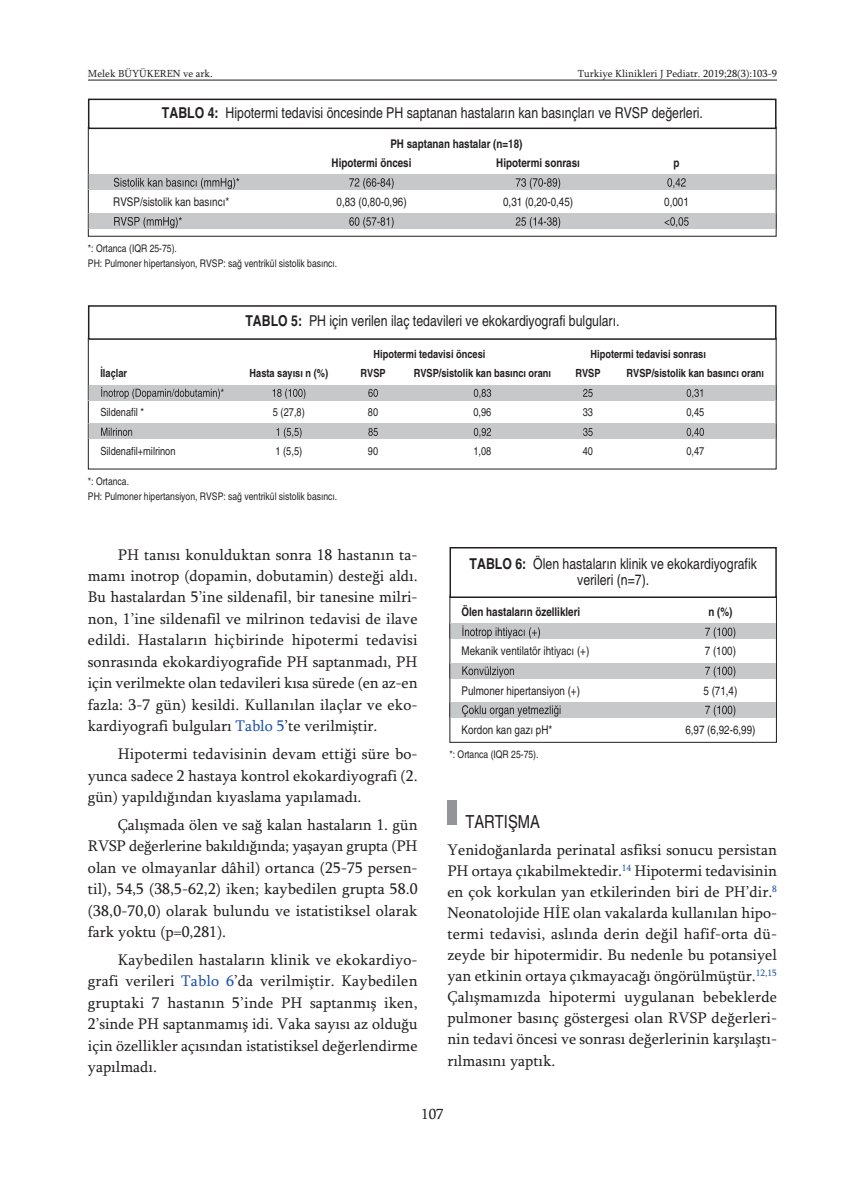
<style>
.page{position:relative;width:865px;height:1197px;background:#fff}
.page>*{position:absolute;margin:0;border:0;box-sizing:border-box;transform-origin:0 0}
.t1{font:condensed 18px "Helvetica";color:#231f20}
.t2{font:15.75px/21.5px "Sylfaen";color:#231f20;text-align:justify}
.t3{font:condensed 15px/16.5px "Helvetica";color:#231f20;text-align:center}
.t4{font:15px "Sylfaen";color:#231f20}
.t5{font:condensed 12px "Helvetica";color:#231f20}
.t6{font:700 condensed 12px/19.5px "Helvetica";color:#231f20}
.t7{font:700 condensed 11.25px "Helvetica";color:#231f20}
.t8{font:condensed 11.25px "Helvetica";color:#231f20}
.t9{font:condensed 10.5px/15px "Helvetica";color:#231f20}
.t10{font:10.5px "Sylfaen";color:#231f20}
.s1{font-weight:700}
.s2{color:#1c52a4}
</style>
<div class="page">
<div style="left:447px;top:799px;width:9px;height:25px;background:#939598"></div>
<hr style="left:88px;top:80px;width:689px;height:1px;background:#231f20">
<div style="left:88px;top:99px;width:688px;height:30px;border:2px solid #231f20"></div>
<div style="left:89px;top:174px;width:686px;height:15px;background:#c7c8ca"></div>
<svg style="left:88px;top:174px;width:1px;height:15px"></svg>
<svg style="left:775px;top:174px;width:2px;height:15px"></svg>
<svg style="left:114px;top:178px;width:62px;height:9px"></svg>
<div style="left:89px;top:213px;width:686px;height:16px;background:#c7c8ca"></div>
<svg style="left:88px;top:213px;width:1px;height:16px"></svg>
<svg style="left:775px;top:213px;width:2px;height:16px"></svg>
<svg style="left:114px;top:217px;width:245px;height:11px"></svg>
<div style="left:88px;top:305px;width:688px;height:35px;border:2px solid #231f20"></div>
<div style="left:89px;top:385px;width:686px;height:15px;background:#c7c8ca"></div>
<svg style="left:88px;top:385px;width:1px;height:15px"></svg>
<svg style="left:775px;top:385px;width:2px;height:15px"></svg>
<svg style="left:101px;top:387px;width:65px;height:12px"></svg>
<div style="left:89px;top:423px;width:686px;height:15px;background:#c7c8ca"></div>
<svg style="left:88px;top:423px;width:1px;height:15px"></svg>
<svg style="left:775px;top:423px;width:2px;height:15px"></svg>
<svg style="left:101px;top:427px;width:377px;height:11px"></svg>
<div style="left:449px;top:547px;width:327px;height:51px;border:2px solid #231f20"></div>
<div style="left:450px;top:623px;width:326px;height:15px;background:#c7c8ca"></div>
<svg style="left:449px;top:623px;width:2px;height:15px"></svg>
<svg style="left:776px;top:623px;width:1px;height:15px"></svg>
<svg style="left:462px;top:625px;width:73px;height:13px"></svg>
<svg style="left:705px;top:627px;width:30px;height:11px"></svg>
<div style="left:450px;top:663px;width:326px;height:15px;background:#c7c8ca"></div>
<svg style="left:449px;top:663px;width:2px;height:15px"></svg>
<svg style="left:776px;top:663px;width:1px;height:15px"></svg>
<svg style="left:462px;top:666px;width:273px;height:11px"></svg>
<div style="left:450px;top:702px;width:326px;height:15px;background:#c7c8ca"></div>
<svg style="left:449px;top:702px;width:2px;height:15px"></svg>
<svg style="left:776px;top:702px;width:1px;height:15px"></svg>
<svg style="left:462px;top:705px;width:68px;height:11px"></svg>
<p class="t10" style="left:88px;top:67px;width:126px">Melek BÜYÜKEREN ve ark.</p>
<p class="t10" style="left:577px;top:67px;width:201px">Turkiye Klinikleri J Pediatr. 2019;28(3):103-9</p>
<p class="t3" style="left:162px;top:105px;width:542px"><span class="s1">TABLO 4:</span> Hipotermi tedavisi öncesinde PH saptanan hastaların kan basınçları ve RVSP değerleri.</p>
<p class="t6" style="left:332px;top:134px;width:192px;text-indent:59px">PH saptanan hastalar (n=18)<br>Hipotermi öncesi</p>
<p class="t6" style="left:496px;top:153px;width:85px">Hipotermi sonrası</p>
<p class="t6" style="left:673px;top:153px;width:8px">p</p>
<p class="t5" style="left:113px;top:195px;width:117px">RVSP/sistolik kan basıncı*</p>
<p class="t5" style="left:336px;top:195px;width:72px">0,83 (0,80-0,96)</p>
<p class="t5" style="left:503px;top:195px;width:72px">0,31 (0,20-0,45)</p>
<p class="t5" style="left:664px;top:195px;width:26px">0,001</p>
<p class="t9" style="left:88px;top:241px;width:251px">*: Ortanca (IQR 25-75).<br>PH: Pulmoner hipertansiyon, RVSP: sağ ventrikül sistolik basıncı.</p>
<p class="t3" style="left:245px;top:312px;width:375px"><span class="s1">TABLO 5:</span> PH için verilen ilaç tedavileri ve ekokardiyografi bulguları.</p>
<p class="t7" style="left:373px;top:347px;width:113px">Hipotermi tedavisi öncesi</p>
<p class="t7" style="left:590px;top:347px;width:117px">Hipotermi tedavisi sonrası</p>
<p class="t7" style="left:100px;top:367px;width:28px">İlaçlar</p>
<p class="t7" style="left:250px;top:367px;width:80px">Hasta sayısı n (%)</p>
<p class="t7" style="left:360px;top:367px;width:27px">RVSP</p>
<p class="t7" style="left:414px;top:367px;width:139px">RVSP/sistolik kan basıncı oranı</p>
<p class="t7" style="left:575px;top:367px;width:27px">RVSP</p>
<p class="t7" style="left:626px;top:367px;width:139px">RVSP/sistolik kan basıncı oranı</p>
<p class="t8" style="left:100px;top:406px;width:45px">Sildenafil *</p>
<p class="t8" style="left:273px;top:406px;width:33px">5 (27,8)</p>
<p class="t8" style="left:368px;top:406px;width:12px">80</p>
<p class="t8" style="left:473px;top:406px;width:19px">0,96</p>
<p class="t8" style="left:583px;top:406px;width:12px">33</p>
<p class="t8" style="left:686px;top:406px;width:19px">0,45</p>
<p class="t8" style="left:100px;top:445px;width:77px">Sildenafil+milrinon</p>
<p class="t8" style="left:275px;top:445px;width:28px">1 (5,5)</p>
<p class="t8" style="left:368px;top:445px;width:12px">90</p>
<p class="t8" style="left:473px;top:445px;width:19px">1,08</p>
<p class="t8" style="left:583px;top:445px;width:12px">40</p>
<p class="t8" style="left:686px;top:445px;width:19px">0,47</p>
<p class="t9" style="left:88px;top:474px;width:251px">*: Ortanca.<br>PH: Pulmoner hipertansiyon, RVSP: sağ ventrikül sistolik basıncı.</p>
<p class="t2" style="left:88px;top:543px;width:331px;text-indent:30px">PH tanısı konulduktan sonra 18 hastanın ta&shy;mamı inotrop (dopamin, dobutamin) desteği aldı.<br>Bu hastalardan 5’ine sildenafil, bir tanesine milri&shy;non, 1’ine sildenafil ve milrinon tedavisi de ilave edildi. Hastaların hiçbirinde hipotermi tedavisi sonrasında ekokardiyografide PH saptanmadı, PH için verilmekte olan tedavileri kısa sürede (en az-en fazla: 3-7 gün) kesildi. Kullanılan ilaçlar ve eko&shy;kardiyografi bulguları <span class="s2">Tablo 5</span>’te verilmiştir.</p>
<p class="t2" style="left:88px;top:742px;width:331px;text-indent:30px">Hipotermi tedavisinin devam ettiği süre bo&shy;yunca sadece 2 hastaya kontrol ekokardiyografi (2. gün) yapıldığından kıyaslama yapılamadı.</p>
<p class="t2" style="left:88px;top:813px;width:331px;text-indent:30px">Çalışmada ölen ve sağ kalan hastaların 1. gün RVSP değerlerine bakıldığında; yaşayan grupta (PH olan ve olmayanlar dâhil) ortanca (25-75 persen&shy;til), 54,5 (38,5-62,2) iken; kaybedilen grupta 58.0 (38,0-70,0) olarak bulundu ve istatistiksel olarak fark yoktu (p=0,281).</p>
<p class="t2" style="left:88px;top:948px;width:331px;text-indent:30px">Kaybedilen hastaların klinik ve ekokardiyo&shy;grafi verileri <span class="s2">Tablo 6</span>’da verilmiştir. Kaybedilen gruptaki 7 hastanın 5’inde PH saptanmış iken, 2’sinde PH saptanmamış idi. Vaka sayısı az olduğu için özellikler açısından istatistiksel değerlendirme yapılmadı.</p>
<p class="t3" style="left:469px;top:555px;width:289px"><span class="s1">TABLO 6:</span> Ölen hastaların klinik ve ekokardiyografik verileri (n=7).</p>
<p class="t6" style="left:461px;top:602px;width:120px">Ölen hastaların özellikleri</p>
<p class="t6" style="left:708px;top:602px;width:26px">n (%)</p>
<p class="t5" style="left:461px;top:644px;width:129px">Mekanik ventilatör ihtiyacı (+)</p>
<p class="t5" style="left:705px;top:644px;width:33px">7 (100)</p>
<p class="t5" style="left:461px;top:683px;width:120px">Pulmoner hipertansiyon (+)</p>
<p class="t5" style="left:703px;top:683px;width:35px">5 (71,4)</p>
<p class="t5" style="left:461px;top:722px;width:92px">Kordon kan gazı pH*</p>
<p class="t5" style="left:685px;top:722px;width:72px">6,97 (6,92-6,99)</p>
<p class="t9" style="left:449px;top:746px;width:91px">*: Ortanca (IQR 25-75).</p>
<p class="t1" style="left:465px;top:811px;width:76px">TARTIŞMA</p>
<p class="t2" style="left:447px;top:839px;width:331px;line-height:21px">Yenidoğanlarda perinatal asfiksi sonucu persistan PH ortaya çıkabilmektedir.<sup>14</sup> Hipotermi tedavisinin en çok korkulan yan etkilerinden biri de PH’dir.<sup>8<br></sup>Neonatolojide HİE olan vakalarda kullanılan hipo&shy;termi tedavisi, aslında derin değil hafif-orta dü&shy;zeyde bir hipotermidir. Bu nedenle bu potansiyel yan etkinin ortaya çıkmayacağı öngörülmüştür.<sup>12,15<br></sup>Çalışmamızda hipotermi uygulanan bebeklerde pulmoner basınç göstergesi olan RVSP değerleri&shy;nin tedavi öncesi ve sonrası değerlerinin karşılaştı&shy;rılmasını yaptık.</p>
<p class="t4" style="left:421px;top:1104px;width:24px">107</p>
</div>
